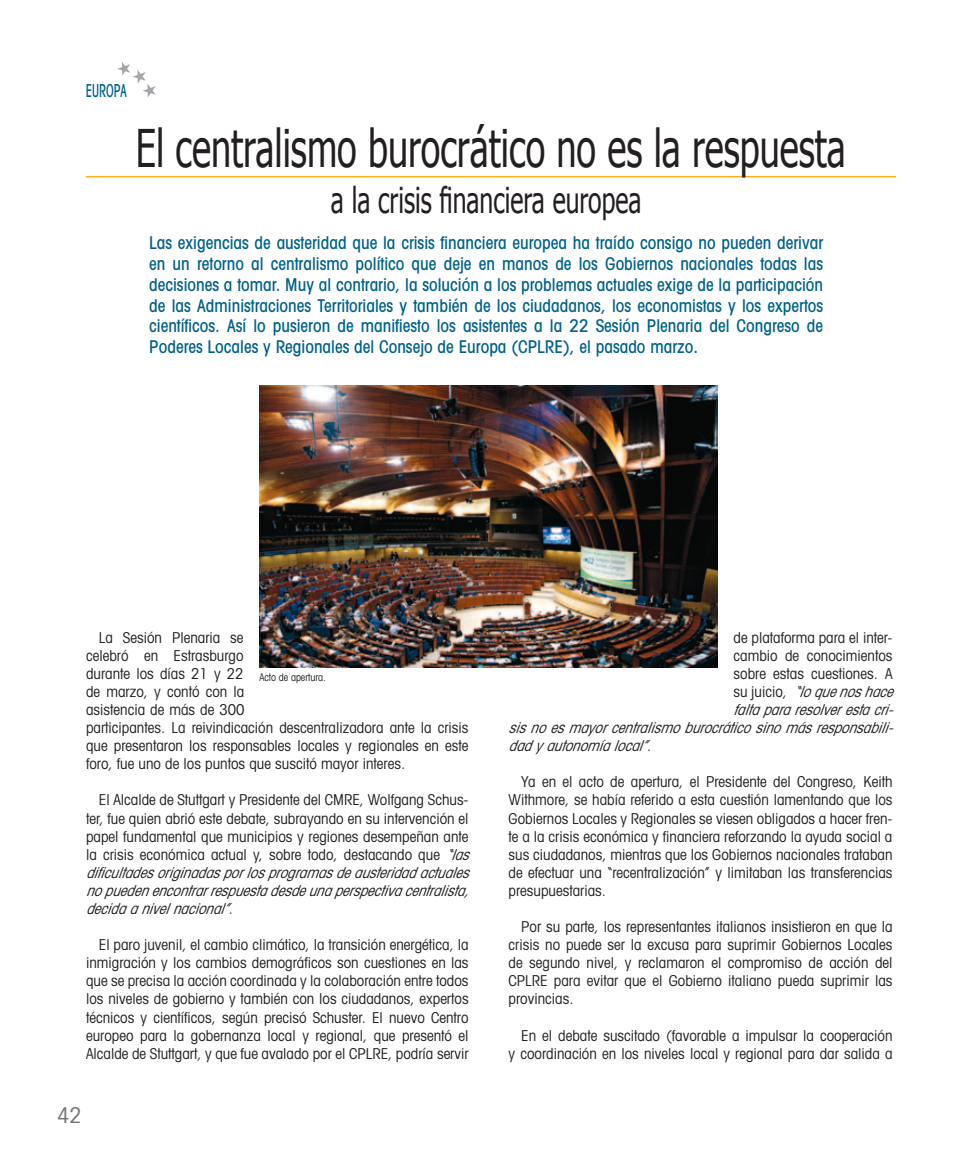
<style>
.page{position:relative;width:978px;height:1149px;background:#fff}
.page>*{position:absolute;margin:0;border:0;box-sizing:border-box;transform-origin:0 0}
.t1{font:51.9px "Tahoma";color:#231f20;scale:.69 1}
.t2{font:35.7px "Tahoma";color:#231f20;scale:.69 1}
.t3{font:condensed 21.75px "Avant Garde";color:#727773}
.t4{font:500 condensed 17.85px "Avant Garde";color:#00628a;scale:.7 1}
.t5{font:500 condensed 17.55px/20.7px "Avant Garde";color:#00628a;text-align:justify}
.parrafo_texto_artiuc{font:condensed 15px/18.1px "Avant Garde";color:#231f20;text-align:justify}
.parrafo_texto_artiuc-2{font:italic condensed 15px "Avant Garde";color:#231f20}
.t6{font:condensed 10.5px "Avant Garde";color:#231f20;scale:.95 1}
.s1{font-style:italic}
.s2{font-style:normal}
</style>
<div class="page">
<hr style="left:86px;top:176px;width:810px;height:1px;background:#f7b118">
<img style="left:259px;top:385px;width:458px;height:281px">
<svg style="left:117px;top:62px;width:39px;height:36px"></svg>
<p class="t4" style="left:86px;top:79px;width:60px">EUROPA</p>
<p class="t1" style="left:136px;top:115px;width:1030px">El centralismo burocrático no es la respuesta</p>
<p class="t2" style="left:331px;top:177px;width:451px">a la crisis financiera europea</p>
<p class="t5" style="left:149px;top:232px;width:676px">Las exigencias de austeridad que la crisis financiera europea ha traído consigo no pueden derivar en un retorno al centralismo político que deje en manos de los Gobiernos nacionales todas las decisiones a tomar. Muy al contrario, la solución a los problemas actuales exige de la participación de las Administraciones Territoriales y también de los ciudadanos, los economistas y los expertos científicos. Así lo pusieron de manifiesto los asistentes a la 22 Sesión Plenaria del Congreso de Poderes Locales y Regionales del Consejo de Europa (CPLRE), el pasado marzo.</p>
<p class="parrafo_texto_artiuc" style="left:86px;top:627px;width:384px;text-align:left;text-indent:13px">La Sesión Plenaria se<br>celebró en Estrasburgo<br>durante los días 21 y 22<br>de marzo, y contó con la<br>asistencia de más de 300<br>participantes. La reivindicación descentralizadora ante la crisis que presentaron los responsables locales y regionales en este foro, fue uno de los puntos que suscitó mayor interes.</p>
<p class="parrafo_texto_artiuc" style="left:86px;top:790px;width:391px;text-align:left;text-indent:13px">El Alcalde de Stuttgart y Presidente del CMRE, Wolfgang Schus&shy;ter, fue quien abrió este debate, subrayando en su intervención el papel fundamental que municipios y regiones desempeñan ante la crisis económica actual y, sobre todo, destacando que <span class="s1">“las dificultadesoriginadasporlosprogramasdeausteridadactuales nopuedenencontrarrespuestadesdeunaperspectivacentralista, decidaanivelnacional”.</span></p>
<p class="parrafo_texto_artiuc" style="left:86px;top:935px;width:384px;text-indent:13px">El paro juvenil, el cambio climático, la transición energética, la inmigración y los cambios demográficos son cuestiones en las que se precisa la acción coordinada y la colaboración entre todos los niveles de gobierno y también con los ciudadanos, expertos técnicos y científicos, según precisó Schuster. El nuevo Centro europeo para la gobernanza local y regional, que presentó el Alcalde de Stuttgart, y que fue avalado por el CPLRE, podría servir</p>
<p class="t6" style="left:259px;top:670px;width:71px">Acto de apertura.</p>
<p class="t3" style="left:57px;top:1101px;width:26px">42</p>
<p class="parrafo_texto_artiuc" style="left:734px;top:627px;width:160px">de plataforma para el inter-</p>
<p class="parrafo_texto_artiuc" style="left:734px;top:645px;width:160px">cambio de conocimientos</p>
<p class="parrafo_texto_artiuc" style="left:734px;top:663px;width:160px">sobre estas cuestiones. A</p>
<p class="parrafo_texto_artiuc-2" style="left:734px;top:682px;width:167px"><span class="s2">s u j u i c i o ,</span> “loquenoshace</p>
<p class="parrafo_texto_artiuc-2" style="left:734px;top:700px;width:167px">faltapararesolverestacri-</p>
<p class="parrafo_texto_artiuc-2" style="left:509px;top:718px;width:392px">sisnoesmayorcentralismoburocráticosinomásresponsabili-</p>
<p class="parrafo_texto_artiuc-2" style="left:509px;top:736px;width:150px">dady autonomíalocal”.</p>
<p class="parrafo_texto_artiuc" style="left:509px;top:772px;width:386px;text-indent:13px">Ya en el acto de apertura, el Presidente del Congreso, Keith Withmore, se había referido a esta cuestión lamentando que los Gobiernos Locales y Regionales se viesen obligados a hacer fren&shy;te a la crisis económica y financiera reforzando la ayuda social a sus ciudadanos, mientras que los Gobiernos nacionales trataban de efectuar una “recentralización” y limitaban las transferencias presupuestarias.</p>
<p class="parrafo_texto_artiuc" style="left:509px;top:917px;width:386px;text-indent:13px">Por su parte, los representantes italianos insistieron en que la crisis no puede ser la excusa para suprimir Gobiernos Locales de segundo nivel, y reclamaron el compromiso de acción del CPLRE para evitar que el Gobierno italiano pueda suprimir las provincias.</p>
<p class="parrafo_texto_artiuc" style="left:509px;top:1025px;width:385px;text-align:right">En el debate suscitado (favorable a impulsar la cooperación<br>y coordinación en los niveles local y regional para dar salida a</p>
</div>
